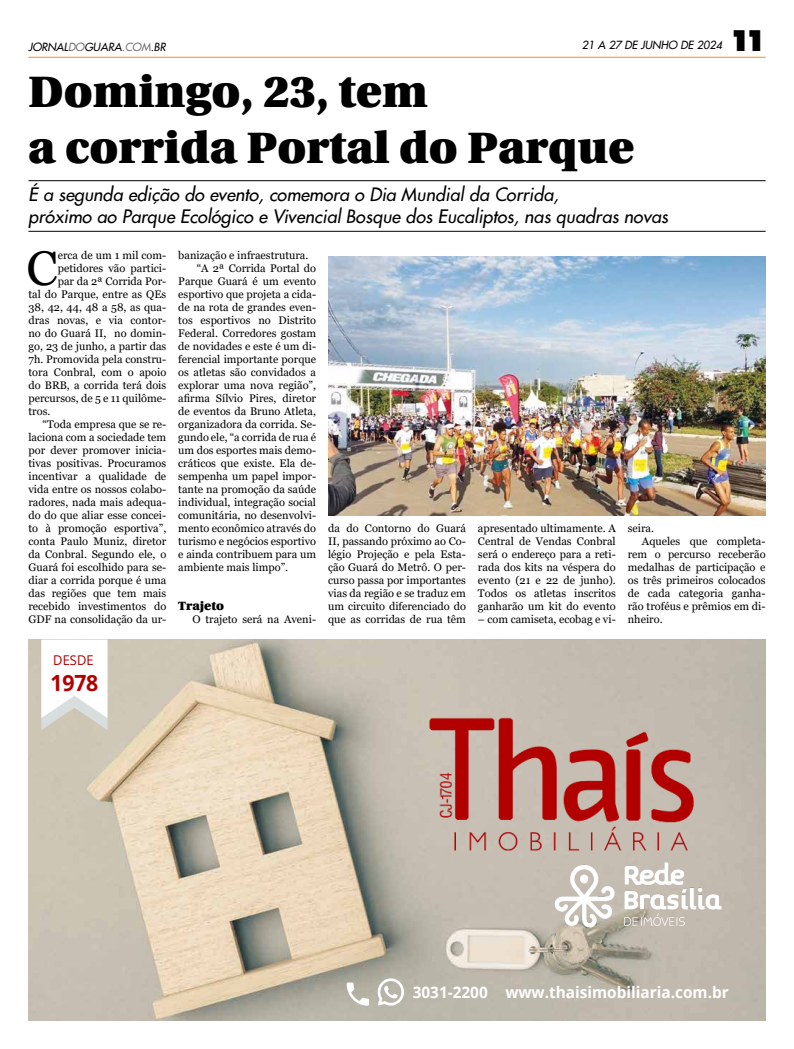
<style>
.page{position:relative;width:794px;height:1049px;background:#fff}
.page>*{position:absolute;margin:0;border:0;box-sizing:border-box;transform-origin:0 0}
.t1{font:48.5px "Georgia";color:#000}
.t2{font:900 44px/56px "Utopia";color:#000}
.t3{font:900 29.6px "Futura BT";color:#000}
.t4{font:700 22.2px "Open Sans";color:#b20000}
.t5{font:italic 18px/22px "Futura 2";color:#000}
.t6{font:700 15.9px "Open Sans";color:#fff}
.t7{font:13.4px "Open Sans";color:#b20000}
.t8{font:900 12px "Utopia";color:#000}
.t9{font:11px/13px "Georgia";color:#000;text-align:justify}
.t10{font:italic 11px "Futura 2";color:#000}
.s1{color:#706f6f}
</style>
<div class="page">
<hr style="left:28px;top:57px;width:737px;height:1px;background:#f39200">
<img style="left:28px;top:639px;width:737px;height:381px">
<img style="left:378px;top:650px;width:367px;height:215px">
<img style="left:532px;top:850px;width:206px;height:93px">
<svg style="left:41px;top:639px;width:67px;height:91px"></svg>
<svg style="left:378px;top:978px;width:26px;height:27px"></svg>
<svg style="left:347px;top:982px;width:22px;height:24px"></svg>
<img style="left:329px;top:257px;width:436px;height:258px">
<hr style="left:28px;top:180px;width:737px;height:1px;background:#000">
<hr style="left:28px;top:231px;width:737px;height:1px;background:#000">
<p class="t10" style="left:28px;top:39px;width:139px">JORNAL<span class="s1">DO</span>GUARA<span class="s1">.COM</span>.BR</p>
<p class="t10" style="left:582px;top:37px;width:142px">21 A 27 DE JUNHO DE 2024</p>
<h3 class="t3" style="left:730px;top:22px;width:37px">11</h3>
<h2 class="t2" style="left:28px;top:64px;width:607px">Domingo, 23, tem<br>a corrida Portal do Parque</h2>
<h3 class="t5" style="left:28px;top:183px;width:641px">É a segunda edição do evento, comemora o Dia Mundial da Corrida,<br>próximo ao Parque Ecológico e Vivencial Bosque dos Eucaliptos, nas quadras novas</h3>
<h1 class="t1" style="left:27px;top:239px;width:33px">C</h1>
<p class="t9" style="left:58px;top:249px;width:110px">erca de um 1 mil com-</p>
<p class="t9" style="left:58px;top:262px;width:110px">petidores vão partici-</p>
<p class="t9" style="left:58px;top:275px;width:110px">par da 2ª Corrida Por-</p>
<p class="t9" style="left:28px;top:288px;width:139px">tal do Parque, entre as QEs</p>
<p class="t9" style="left:28px;top:301px;width:139px">38, 42, 44, 48 a 58, as qua-</p>
<p class="t9" style="left:28px;top:314px;width:139px">dras novas, e via contor-</p>
<p class="t9" style="left:28px;top:327px;width:139px">no do Guará II, no domin-</p>
<p class="t9" style="left:28px;top:340px;width:139px">go, 23 de junho, a partir das</p>
<p class="t9" style="left:28px;top:353px;width:139px">7h. Promovida pela constru-</p>
<p class="t9" style="left:28px;top:366px;width:139px">tora Conbral, com o apoio</p>
<p class="t9" style="left:28px;top:379px;width:139px">do BRB, a corrida terá dois</p>
<p class="t9" style="left:28px;top:392px;width:139px">percursos, de 5 e 11 quilôme-</p>
<p class="t9" style="left:28px;top:405px;width:23px">tros.</p>
<p class="t9" style="left:43px;top:418px;width:125px">“Toda empresa que se re-</p>
<p class="t9" style="left:28px;top:431px;width:139px">laciona com a sociedade tem</p>
<p class="t9" style="left:28px;top:444px;width:139px">por dever promover inicia-</p>
<p class="t9" style="left:28px;top:457px;width:139px">tivas positivas. Procuramos</p>
<p class="t9" style="left:28px;top:470px;width:139px">incentivar a qualidade de</p>
<p class="t9" style="left:28px;top:483px;width:139px">vida entre os nossos colabo-</p>
<p class="t9" style="left:28px;top:496px;width:139px">radores, nada mais adequa-</p>
<p class="t9" style="left:28px;top:509px;width:139px">do do que aliar esse concei-</p>
<p class="t9" style="left:28px;top:522px;width:139px">to à promoção esportiva”,</p>
<p class="t9" style="left:28px;top:535px;width:139px">conta Paulo Muniz, diretor</p>
<p class="t9" style="left:28px;top:548px;width:139px">da Conbral. Segundo ele, o</p>
<p class="t9" style="left:28px;top:561px;width:139px">Guará foi escolhido para se-</p>
<p class="t9" style="left:28px;top:574px;width:139px">diar a corrida porque é uma</p>
<p class="t9" style="left:28px;top:587px;width:139px">das regiões que tem mais</p>
<p class="t9" style="left:28px;top:600px;width:139px">recebido investimentos do</p>
<p class="t9" style="left:28px;top:613px;width:139px">GDF na consolidação da ur-</p>
<p class="t7" style="left:53px;top:651px;width:42px;rotate:-1deg">DESDE</p>
<h3 class="t4" style="left:50px;top:667px;width:49px;rotate:-1deg">1978</h3>
<p class="t9" style="left:178px;top:249px;width:132px">banização e infraestrutura.</p>
<p class="t9" style="left:197px;top:262px;width:121px">“A 2ª Corrida Portal do</p>
<p class="t9" style="left:178px;top:275px;width:139px">Parque Guará é um evento</p>
<p class="t9" style="left:178px;top:288px;width:139px">esportivo que projeta a cida-</p>
<p class="t9" style="left:178px;top:301px;width:139px">de na rota de grandes even-</p>
<p class="t9" style="left:178px;top:314px;width:139px">tos esportivos no Distrito</p>
<p class="t9" style="left:178px;top:327px;width:139px">Federal. Corredores gostam</p>
<p class="t9" style="left:178px;top:340px;width:139px">de novidades e este é um di-</p>
<p class="t9" style="left:178px;top:353px;width:139px">ferencial importante porque</p>
<p class="t9" style="left:178px;top:366px;width:139px">os atletas são convidados a</p>
<p class="t9" style="left:178px;top:379px;width:139px">explorar uma nova região”,</p>
<p class="t9" style="left:178px;top:392px;width:139px">afirma Sílvio Pires, diretor</p>
<p class="t9" style="left:178px;top:405px;width:139px">de eventos da Bruno Atleta,</p>
<p class="t9" style="left:178px;top:418px;width:139px">organizadora da corrida. Se-</p>
<p class="t9" style="left:178px;top:431px;width:139px">gundo ele, “a corrida de rua é</p>
<p class="t9" style="left:178px;top:444px;width:139px">um dos esportes mais demo-</p>
<p class="t9" style="left:178px;top:457px;width:139px">cráticos que existe. Ela de-</p>
<p class="t9" style="left:178px;top:470px;width:139px">sempenha um papel impor-</p>
<p class="t9" style="left:178px;top:483px;width:139px">tante na promoção da saúde</p>
<p class="t9" style="left:178px;top:496px;width:139px">individual, integração social</p>
<p class="t9" style="left:178px;top:509px;width:139px">comunitária, no desenvolvi-</p>
<p class="t9" style="left:178px;top:522px;width:139px">mento econômico através do</p>
<p class="t9" style="left:178px;top:535px;width:139px">turismo e negócios esportivo</p>
<p class="t9" style="left:178px;top:548px;width:139px">e ainda contribuem para um</p>
<p class="t9" style="left:178px;top:561px;width:111px">ambiente mais limpo”.</p>
<p class="t8" style="left:178px;top:599px;width:47px">Trajeto</p>
<p class="t9" style="left:192px;top:613px;width:125px">O trajeto será na Aveni-</p>
<p class="t9" style="left:328px;top:522px;width:139px">da do Contorno do Guará II, passando próximo ao Co&shy;légio Projeção e pela Esta&shy;ção Guará do Metrô. O per&shy;curso passa por importantes vias da região e se traduz em um circuito diferenciado do que as corridas de rua têm</p>
<p class="t9" style="left:478px;top:522px;width:139px">apresentado ultimamente. A Central de Vendas Conbral será o endereço para a reti&shy;rada dos kits na véspera do evento (21 e 22 de junho).<br>Todos os atletas inscritos ganharão um kit do evento</p>
<p class="t9" style="left:478px;top:613px;width:139px">– com camiseta, ecobag e vi-</p>
<p class="t9" style="left:628px;top:522px;width:28px">seira.</p>
<p class="t9" style="left:642px;top:535px;width:125px">Aqueles que completa-</p>
<p class="t9" style="left:628px;top:548px;width:139px">rem o percurso receberão</p>
<p class="t9" style="left:628px;top:561px;width:139px">medalhas de participação e</p>
<p class="t9" style="left:628px;top:574px;width:139px">os três primeiros colocados</p>
<p class="t9" style="left:628px;top:587px;width:139px">de cada categoria ganha-</p>
<p class="t9" style="left:628px;top:600px;width:139px">rão troféus e prêmios em di-</p>
<p class="t9" style="left:628px;top:613px;width:36px">nheiro.</p>
<h3 class="t6" style="left:413px;top:981px;width:77px">3031-2200</h3>
<h3 class="t6" style="left:505px;top:981px;width:225px">www.thaisimobiliaria.com.br</h3>
</div>
